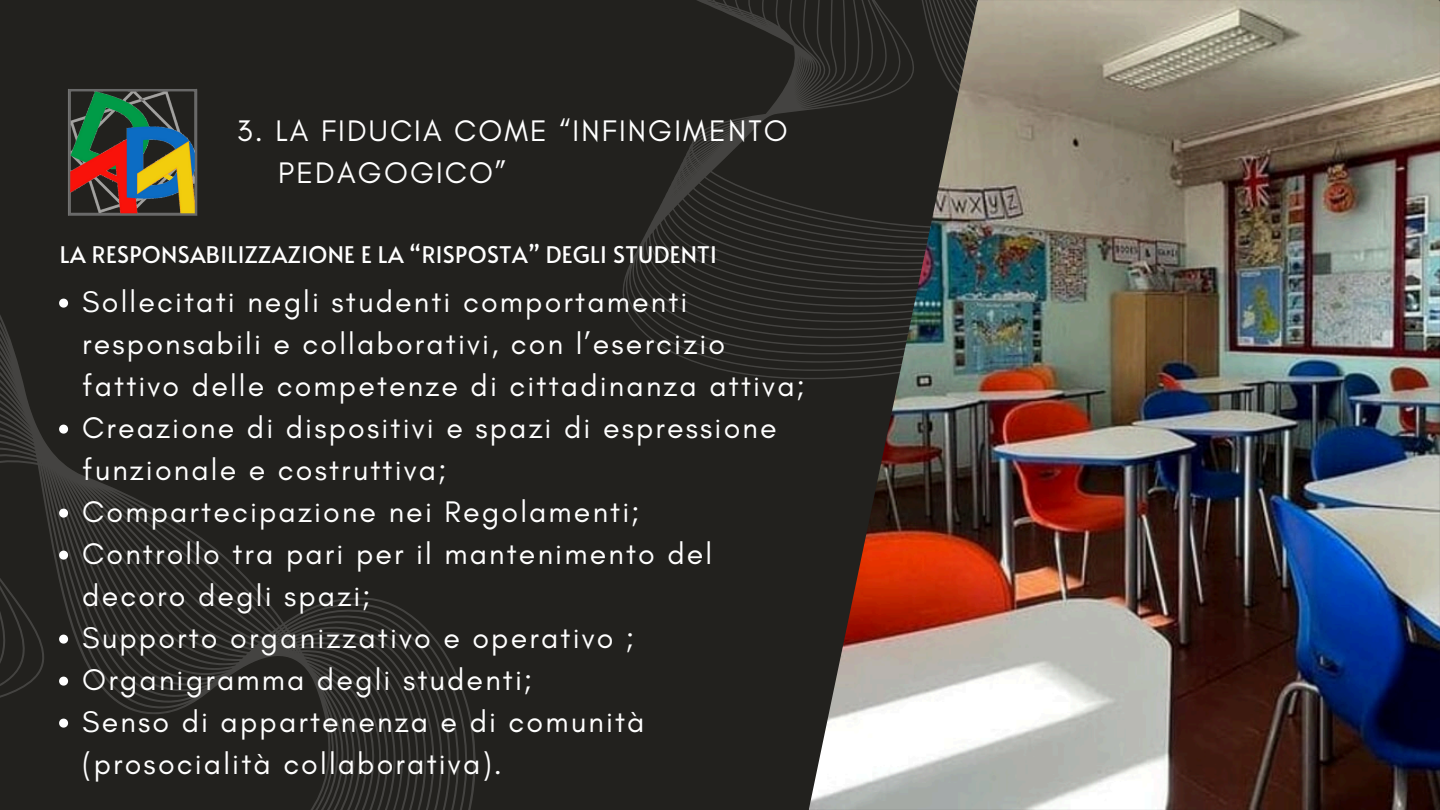
<style>
.page{position:relative;width:1440px;height:810px;background:#22211e}
.page>*{position:absolute;margin:0;border:0;box-sizing:border-box;transform-origin:0 0}
.t1{font:30.4px/42px "Glacial Indifference";letter-spacing:.07em;color:#fff}
.t2{font:30.3px/42px "Glacial Indifference";letter-spacing:.07em;color:#fff}
.t3{font:22.9px "Alata";letter-spacing:.015em;color:#fff}
</style>
<div class="page">
<svg style="left:0;top:298px;width:476px;height:512px"></svg>
<svg style="left:623px;top:0;width:186px;height:379px"></svg>
<img style="left:809px;top:0;width:631px;height:810px">
<img style="left:68px;top:89px;width:130px;height:127px">
<svg style="left:59px;top:299px;width:9px;height:9px"></svg>
<svg style="left:59px;top:425px;width:9px;height:9px"></svg>
<svg style="left:59px;top:509px;width:9px;height:9px"></svg>
<svg style="left:59px;top:551px;width:9px;height:9px"></svg>
<svg style="left:59px;top:635px;width:9px;height:9px"></svg>
<svg style="left:59px;top:677px;width:9px;height:9px"></svg>
<svg style="left:59px;top:719px;width:9px;height:9px"></svg>
<p class="t2" style="left:278px;top:109px;width:511px;text-indent:-41px">3. LA FIDUCIA COME “INFINGIMENTO<br>PEDAGOGICO”</p>
<p class="t3" style="left:60px;top:238px;width:658px">LA RESPONSABILIZZAZIONE E LA “RISPOSTA” DEGLI STUDENTI</p>
<p class="t1" style="left:82px;top:280px;width:724px">Sollecitati negli studenti comportamenti responsabili e collaborativi, con l’esercizio fattivo delle competenze di cittadinanza attiva;</p>
<h1 class="t1" style="left:82px;top:406px;width:696px">Creazione di dispositivi e spazi di espressione funzionale e costruttiva;</h1>
<p class="t1" style="left:82px;top:490px;width:559px">Compartecipazione nei Regolamenti;</p>
<p class="t1" style="left:82px;top:532px;width:632px">Controllo tra pari per il mantenimento del decoro degli spazi;</p>
<p class="t1" style="left:82px;top:616px;width:553px">Supporto organizzativo e operativo ;</p>
<p class="t1" style="left:82px;top:658px;width:452px">Organigramma degli studenti;</p>
<p class="t1" style="left:82px;top:700px;width:564px">Senso di appartenenza e di comunità (prosocialità collaborativa).</p>
</div>
